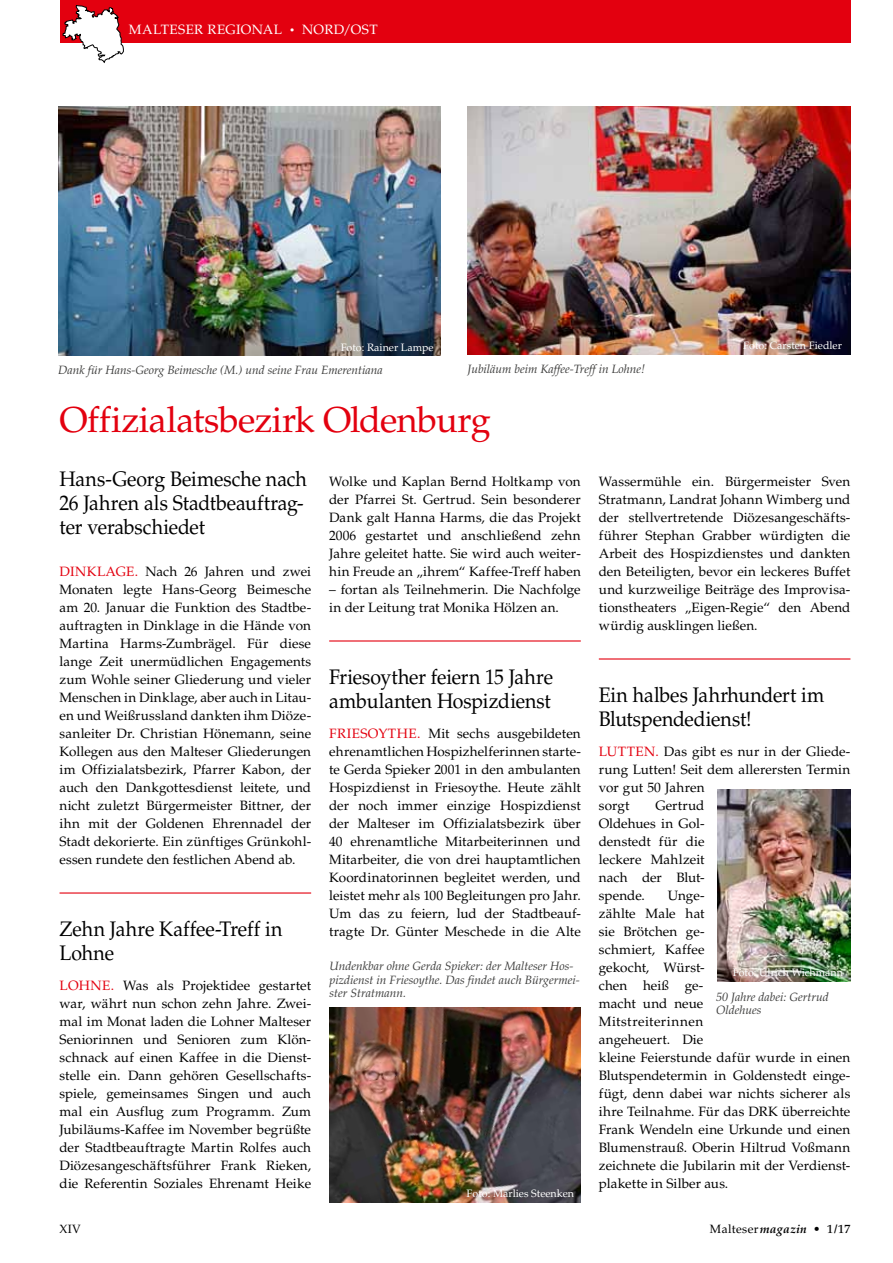
<style>
.page{position:relative;width:893px;height:1263px;background:#fff}
.page>*{position:absolute;margin:0;border:0;box-sizing:border-box;transform-origin:0 0}
.t1{font:36px "Palatino LT Std";letter-spacing:-.015em;color:#e3000f}
.t2{font:21px/24px "Palatino LT Std";letter-spacing:-.005em;color:#000;scale:.93 1}
.t3{font:13.5px/18px "Palatino LT Std";letter-spacing:.005em;color:#000;text-align:justify}
.t4{font:13.5px "Palatino LT Std";letter-spacing:.01em;color:#e3000f}
.t5{font:13.5px "Palatino LT Std";letter-spacing:.02em;color:#fff}
.t6{font:italic 12px/13.5px "Palatino LT Std";color:#3b3b3a}
.t7{font:12px "Palatino LT Std";color:#000}
.t8{font:10.65px "Palatino LT Std";color:#fff}
.s1{font-size:9px}
.s2{color:#e3000f}
.s3{font-weight:700;font-style:italic}
.s4{font-weight:500}
</style>
<div class="page">
<div style="left:60px;top:0;width:790px;height:43px;background:#e3000f"></div>
<svg style="left:62px;top:5px;width:62px;height:58px"></svg>
<hr style="left:60px;top:892px;width:251px;height:1px;background:#e3000f">
<hr style="left:329px;top:640px;width:252px;height:1px;background:#e3000f">
<hr style="left:599px;top:658px;width:251px;height:1px;background:#e3000f">
<img style="left:717px;top:790px;width:133px;height:191px">
<img style="left:467px;top:106px;width:383px;height:248px">
<img style="left:58px;top:106px;width:383px;height:249px">
<img style="left:330px;top:1008px;width:250px;height:194px">
<p class="t5" style="left:129px;top:22px;width:250px">malteser regional <span class="s1">•</span> Nord/Ost</p>
<p class="t8" style="left:341px;top:341px;width:95px">Foto: Rainer Lampe</p>
<p class="t8" style="left:743px;top:339px;width:100px">Foto: Carsten Fiedler</p>
<p class="t6" style="left:58px;top:364px;width:326px">Dank für Hans-Georg Beimesche (M.) und seine Frau Emerentiana</p>
<p class="t6" style="left:467px;top:363px;width:179px">Jubiläum beim Kaffee-Treff in Lohne!</p>
<h1 class="t1" style="left:60px;top:399px;width:433px">Offizialatsbezirk Oldenburg</h1>
<h2 class="t2" style="left:60px;top:467px;width:268px">Hans-Georg Beimesche nach<br>26 Jahren als Stadtbeauftrag&shy;ter verabschiedet</h2>
<p class="t4" style="left:60px;top:563px;width:21px">Dinklage</p>
<p class="t3" style="left:329px;top:473px;width:253px">Wolke und Kaplan Bernd Holtkamp von der Pfarrei St. Gertrud. Sein besonderer Dank galt Hanna Harms, die das Projekt 2006 gestartet und anschließend zehn Jahre geleitet hatte. Sie wird auch weiter&shy;hin Freude an „ihrem“ Kaffee-Treff haben</p>
<p class="t3" style="left:329px;top:581px;width:253px">– fortan als Teilnehmerin. Die Nachfolge in der Leitung trat Monika Hölzen an.</p>
<p class="t3" style="left:60px;top:563px;width:253px;text-indent:75px"><span class="s2">.</span> Nach 26 Jahren und zwei Monaten legte Hans-Georg Beimesche am 20. Januar die Funktion des Stadtbe&shy;auftragten in Dinklage in die Hände von Martina Harms-Zumbrägel. Für diese lange Zeit unermüdlichen Engagements zum Wohle seiner Gliederung und vieler Menschen in Dinklage, aber auch in Litau&shy;en und Weißrussland dankten ihm Diöze&shy;sanleiter Dr. Christian Hönemann, seine Kollegen aus den Malteser Gliederungen im Offizialatsbezirk, Pfarrer Kabon, der auch den Dankgottesdienst leitete, und nicht zuletzt Bürgermeister Bittner, der ihn mit der Goldenen Ehrennadel der Stadt dekorierte. Ein zünftiges Grünkohl&shy;essen rundete den festlichen Abend ab.</p>
<h2 class="t2" style="left:329px;top:665px;width:242px">Friesoyther feiern 15 Jahre ambulanten Hospizdienst</h2>
<p class="t4" style="left:329px;top:725px;width:18px">Friesoythe</p>
<p class="t3" style="left:329px;top:725px;width:253px;text-indent:88px"><span class="s2">.</span> Mit sechs ausgebildeten ehrenamtlichen Hospizhelferinnen starte&shy;te Gerda Spieker 2001 in den ambulanten Hospizdienst in Friesoythe. Heute zählt der noch immer einzige Hospizdienst der Malteser im Offizialatsbezirk über 40 ehrenamtliche Mitarbeiterinnen und Mitarbeiter, die von drei hauptamtlichen Koordinatorinnen begleitet werden, und leistet mehr als 100 Begleitungen pro Jahr.<br>Um das zu feiern, lud der Stadtbeauf&shy;tragte Dr. Günter Meschede in die Alte</p>
<h2 class="t2" style="left:60px;top:917px;width:241px">Zehn Jahre Kaffee-Treff in<br>Lohne</h2>
<p class="t4" style="left:60px;top:977px;width:20px">Lohne</p>
<p class="t6" style="left:330px;top:959px;width:252px">Undenkbar ohne Gerda Spieker: der Malteser Hos&shy;pizdienst in Friesoythe. Das findet auch Bürgermei&shy;ster Stratmann.</p>
<p class="t3" style="left:60px;top:977px;width:253px;text-indent:51px"><span class="s2">.</span> Was als Projektidee gestartet war, währt nun schon zehn Jahre. Zwei&shy;mal im Monat laden die Lohner Malteser Seniorinnen und Senioren zum Klön&shy;schnack auf einen Kaffee in die Dienst&shy;stelle ein. Dann gehören Gesellschafts&shy;spiele, gemeinsames Singen und auch mal ein Ausflug zum Programm. Zum Jubiläums-Kaffee im November begrüßte der Stadtbeauftragte Martin Rolfes auch Diözesangeschäftsführer Frank Rieken, die Referentin Soziales Ehrenamt Heike</p>
<p class="t8" style="left:467px;top:1187px;width:109px">Foto: Marlies Steenken</p>
<p class="t3" style="left:599px;top:473px;width:253px">Wassermühle ein. Bürgermeister Sven Stratmann, Landrat Johann Wimberg und der stellvertretende Diözesangeschäfts&shy;führer Stephan Grabber würdigten die Arbeit des Hospizdienstes und dankten den Beteiligten, bevor ein leckeres Buffet und kurzweilige Beiträge des Improvisa&shy;tionstheaters „Eigen-Regie“ den Abend würdig ausklingen ließen.</p>
<h2 class="t2" style="left:599px;top:683px;width:244px">Ein halbes Jahrhundert im<br>Blutspendedienst!</h2>
<p class="t4" style="left:599px;top:743px;width:19px">Lutten</p>
<p class="t3" style="left:599px;top:743px;width:253px;text-align:left;text-indent:57px"><span class="s2">.</span> Das gibt es nur in der Gliede&shy;rung Lutten! Seit dem allerersten Termin vor gut 50 Jahren<br>sorgt</p>
<p class="t3" style="left:599px;top:797px;width:107px;text-indent:57px">Gertrud Oldehues in Gol&shy;denstedt für die leckere Mahlzeit nach der Blut&shy;spende.</p>
<p class="t3" style="left:599px;top:887px;width:253px;text-align:left;text-indent:69px">Unge-<br>zählte Male hat<br>sie Brötchen ge-<br>schmiert, Kaffee<br>gekocht, Würst-<br>chen heiß ge-<br>macht und neue<br>Mitstreiterinnen<br>angeheuert. Die<br>kleine Feierstunde dafür wurde in einen<br>Blutspendetermin in Goldenstedt einge&shy;fügt, denn dabei war nichts sicherer als ihre Teilnahme. Für das DRK überreichte<br>Frank Wendeln eine Urkunde und einen<br>Blumenstrauß. Oberin Hiltrud Voßmann zeichnete die Jubilarin mit der Verdienst&shy;plakette in Silber aus.</p>
<p class="t8" style="left:733px;top:966px;width:112px">Foto: Ulrich Wichmann</p>
<p class="t6" style="left:716px;top:990px;width:114px">50 Jahre dabei: Gertrud<br>Oldehues</p>
<p class="t7" style="left:60px;top:1222px;width:23px">XIV</p>
<p class="t7" style="left:710px;top:1222px;width:142px">Malteser <span class="s3">magazin</span> <span class="s4">• 1/17</span></p>
</div>
